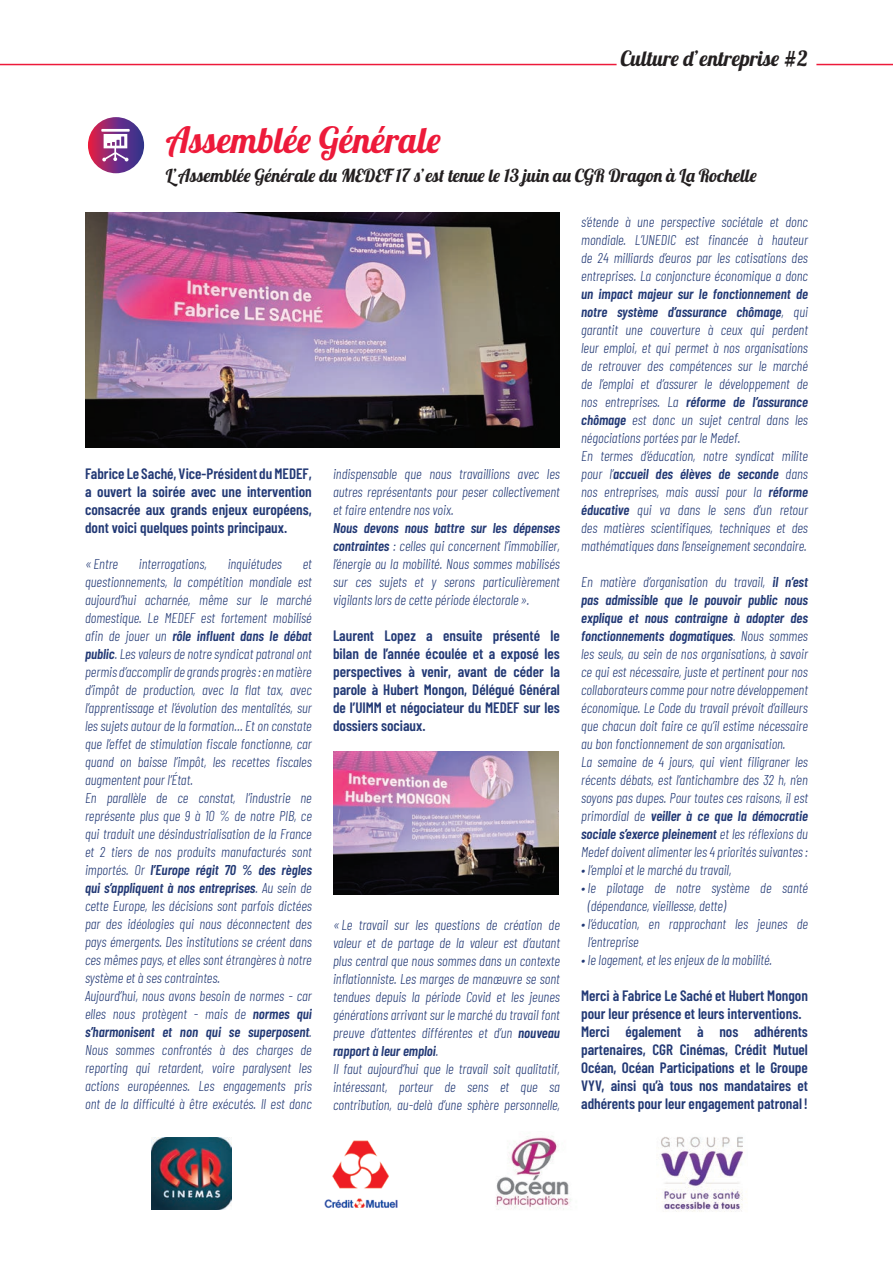
<style>
.page{position:relative;width:893px;height:1263px;background:#fff}
.page>*{position:absolute;margin:0;border:0;box-sizing:border-box;transform-origin:0 0}
.TITRE_1{font:36px "Lobster 1.4";letter-spacing:.015em;color:#ed1a3a}
.TITRE_1-2{font:21px "Lobster 1.4";color:#231f20}
.Citation{font:18px "Lobster 1.4";letter-spacing:.01em;color:#231f20}
.Texte_B{font:600 15px/18px "Barlow Condensed";color:#223975;text-align:justify}
.Discours{font:italic 300 14.25px/18px "Barlow Condensed";color:#223975;text-align:justify}
.s1{font-weight:600}
</style>
<div class="page">
<img style="left:333px;top:752px;width:225px;height:142px">
<img style="left:151px;top:1137px;width:80px;height:73px">
<img style="left:324px;top:1140px;width:74px;height:68px">
<img style="left:496px;top:1136px;width:75px;height:74px">
<img style="left:656px;top:1137px;width:89px;height:75px">
<img style="left:85px;top:213px;width:474px;height:234px">
<hr style="left:0;top:64px;width:617px;height:1px;background:#ed1a3a">
<hr style="left:816px;top:64px;width:77px;height:1px;background:#ed1a3a">
<svg style="left:88px;top:117px;width:56px;height:56px;background:#7f2d78"></svg>
<hr style="left:101px;top:129px;width:29px;height:3px;background:#fff">
<svg style="left:102px;top:134px;width:26px;height:27px"></svg>
<p class="TITRE_1-2" style="left:620px;top:45px;width:189px">Culture d’entreprise #2</p>
<p class="TITRE_1" style="left:166px;top:117px;width:276px">Assemblée Générale</p>
<p class="Citation" style="left:166px;top:164px;width:592px">L’Assemblée Générale du MEDEF 17 s’est tenue le 13 juin au CGR Dragon à La Rochelle</p>
<p class="Texte_B" style="left:85px;top:464px;width:228px">Fabrice Le Saché, Vice-Président du MEDEF, a ouvert la soirée avec une intervention consacrée aux grands enjeux européens, dont voici quelques points principaux.</p>
<p class="Discours" style="left:85px;top:554px;width:35px">« Entre</p>
<p class="Discours" style="left:139px;top:554px;width:69px">interrogations,</p>
<p class="Discours" style="left:228px;top:554px;width:56px">inquiétudes</p>
<p class="Discours" style="left:85px;top:554px;width:228px;text-indent:218px">et questionnements, la compétition mondiale est aujourd’hui acharnée, même sur le marché domestique. Le MEDEF est fortement mobilisé afin de jouer un <span class="s1">rôle influent dans le débat public</span>. Les valeurs de notre syndicat patronal ont permis d’accomplir de grands progrès : en matière d’impôt de production, avec la flat tax, avec l’apprentissage et l’évolution des mentalités, sur les sujets autour de la formation… Et on constate que l’effet de stimulation fiscale fonctionne, car quand on baisse l’impôt, les recettes fiscales augmentent pour l’État.</p>
<p class="Discours" style="left:85px;top:788px;width:228px">En parallèle de ce constat, l’industrie ne représente plus que 9 à 10 % de notre PIB, ce qui traduit une désindustrialisation de la France et 2 tiers de nos produits manufacturés sont importés. Or <span class="s1">l’Europe régit 70 % des règles qui s’appliquent à nos entreprises</span>. Au sein de cette Europe, les décisions sont parfois dictées par des idéologies qui nous déconnectent des pays émergents. Des institutions se créent dans ces mêmes pays, et elles sont étrangères à notre système et à ses contraintes.</p>
<p class="Discours" style="left:85px;top:986px;width:228px">Aujourd’hui, nous avons besoin de normes - car elles nous protègent - mais de <span class="s1">normes qui s’harmonisent et non qui se superposent</span>.<br>Nous sommes confrontés à des charges de reporting qui retardent, voire paralysent les actions européennes. Les engagements pris ont de la difficulté à être exécutés. Il est donc</p>
<p class="Discours" style="left:333px;top:464px;width:228px">indispensable que nous travaillions avec les autres représentants pour peser collectivement et faire entendre nos voix.</p>
<p class="Discours" style="left:333px;top:518px;width:228px"><span class="s1">Nous devons nous battre sur les dépenses contraintes</span> : celles qui concernent l’immobilier, l’énergie ou la mobilité. Nous sommes mobilisés sur ces sujets et y serons particulièrement vigilants lors de cette période électorale ».</p>
<p class="Texte_B" style="left:333px;top:625px;width:228px">Laurent Lopez a ensuite présenté le bilan de l’année écoulée et a exposé les perspectives à venir, avant de céder la parole à Hubert Mongon, Délégué Général de l’UIMM et négociateur du MEDEF sur les dossiers sociaux.</p>
<p class="Discours" style="left:333px;top:915px;width:228px">« Le travail sur les questions de création de valeur et de partage de la valeur est d’autant plus central que nous sommes dans un contexte inflationniste. Les marges de manœuvre se sont tendues depuis la période Covid et les jeunes générations arrivant sur le marché du travail font preuve d’attentes différentes et d’un <span class="s1">nouveau rapport à leur emploi</span>.</p>
<p class="Discours" style="left:333px;top:1059px;width:228px">Il faut aujourd’hui que le travail soit qualitatif, intéressant, porteur de sens et que sa contribution, au-delà d’une sphère personnelle,</p>
<p class="Discours" style="left:581px;top:212px;width:228px">s’étende à une perspective sociétale et donc mondiale. L’UNEDIC est financée à hauteur de 24 milliards d’euros par les cotisations des entreprises. La conjoncture économique a donc <span class="s1">un impact majeur sur le fonctionnement de notre système d’assurance chômage</span>, qui garantit une couverture à ceux qui perdent leur emploi, et qui permet à nos organisations de retrouver des compétences sur le marché de l’emploi et d’assurer le développement de nos entreprises. La <span class="s1">réforme de l’assurance chômage</span> est donc un sujet central dans les négociations portées par le Medef.</p>
<p class="Discours" style="left:581px;top:446px;width:228px">En termes d’éducation, notre syndicat milite pour l’<span class="s1">accueil des élèves de seconde</span> dans nos entreprises, mais aussi pour la <span class="s1">réforme éducative</span> qui va dans le sens d’un retour des matières scientifiques, techniques et des mathématiques dans l’enseignement secondaire.</p>
<p class="Discours" style="left:581px;top:572px;width:228px">En matière d’organisation du travail, <span class="s1">il n’est pas admissible que le pouvoir public nous explique et nous contraigne à adopter des fonctionnements dogmatiques</span>. Nous sommes les seuls, au sein de nos organisations, à savoir ce qui est nécessaire, juste et pertinent pour nos collaborateurs comme pour notre développement économique. Le Code du travail prévoit d’ailleurs que chacun doit faire ce qu’il estime nécessaire au bon fonctionnement de son organisation.</p>
<p class="Discours" style="left:581px;top:752px;width:228px">La semaine de 4 jours, qui vient filigraner les récents débats, est l’antichambre des 32 h, n’en soyons pas dupes. Pour toutes ces raisons, il est primordial de <span class="s1">veiller à ce que la démocratie sociale s’exerce pleinement</span> et les réflexions du Medef doivent alimenter les 4 priorités suivantes :</p>
<p class="Discours" style="left:581px;top:860px;width:152px">• l’emploi et le marché du travail,</p>
<p class="Discours" style="left:588px;top:878px;width:221px;text-indent:-7px">• le pilotage de notre système de santé (dépendance, vieillesse, dette)</p>
<p class="Discours" style="left:588px;top:914px;width:221px;text-indent:-7px">• l’éducation, en rapprochant les jeunes de l’entreprise</p>
<p class="Discours" style="left:581px;top:950px;width:192px">• le logement, et les enjeux de la mobilité.</p>
<p class="Texte_B" style="left:581px;top:985px;width:228px">Merci à Fabrice Le Saché et Hubert Mongon pour leur présence et leurs interventions.</p>
<p class="Texte_B" style="left:581px;top:1021px;width:228px">Merci également à nos adhérents partenaires, CGR Cinémas, Crédit Mutuel Océan, Océan Participations et le Groupe VYV, ainsi qu’à tous nos mandataires et adhérents pour leur engagement patronal!</p>
</div>
